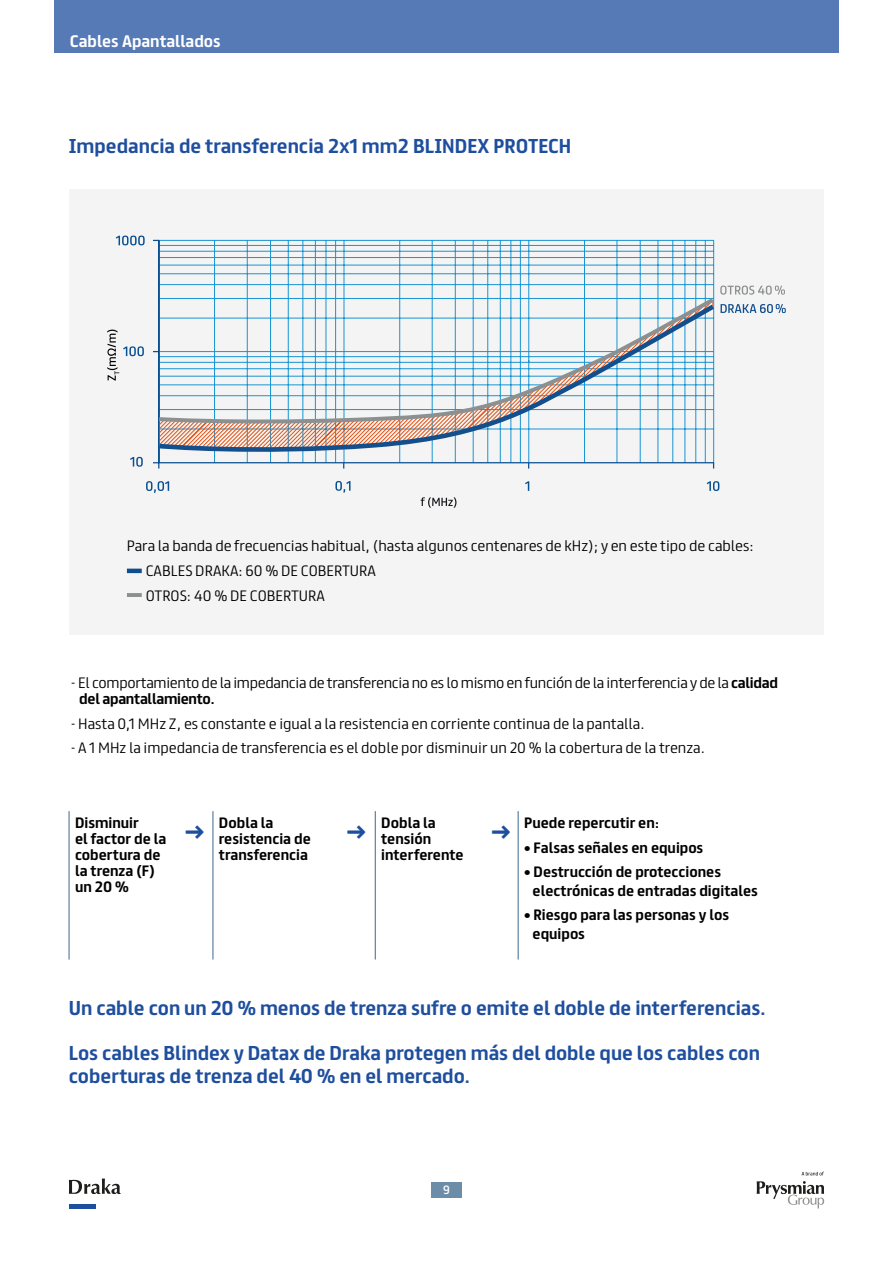
<style>
.page{position:relative;width:893px;height:1263px;background:#fff}
.page>*{position:absolute;margin:0;border:0;box-sizing:border-box;transform-origin:0 0}
.t1{font:700 30px "FS Truman";color:#1e4e9e}
.t2{font:700 18px/22.5px "FS Truman";color:#1e4e9e}
.t3{font:700 15px "FS Truman";color:#fff}
.t4{font:300 13.5px "FS Truman";color:#000}
.t5{font:700 13.5px/16.2px "FS Truman";color:#000}
.t6{font:300 13.5px/16.2px "FS Truman";letter-spacing:-.02em;color:#000}
.t7{font:10.8px "FS Truman";color:#fff}
.s1{font-weight:700}
</style>
<div class="page">
<div style="left:431px;top:1182px;width:31px;height:16px;background:#6c8da8"></div>
<svg style="left:757px;top:1181px;width:67px;height:27px"></svg>
<svg style="left:802px;top:1172px;width:22px;height:3px"></svg>
<svg style="left:69px;top:1178px;width:52px;height:16px"></svg>
<div style="left:69px;top:1204px;width:26px;height:5px;background:#1e4e9e"></div>
<div style="left:69px;top:189px;width:754px;height:446px;background:#f4f4f4"></div>
<hr style="left:127px;top:569px;width:15px;height:4px;background:#0e4e8e">
<hr style="left:127px;top:593px;width:15px;height:4px;background:#8c8f8f">
<hr style="left:69px;top:811px;width:1px;height:148px;background:#3d678e">
<hr style="left:213px;top:811px;width:1px;height:148px;background:#3d678e">
<hr style="left:375px;top:811px;width:1px;height:148px;background:#3d678e">
<hr style="left:518px;top:811px;width:1px;height:148px;background:#3d678e">
<svg style="left:130px;top:457px;width:13px;height:10px"></svg>
<svg style="left:116px;top:236px;width:29px;height:9px"></svg>
<svg style="left:146px;top:481px;width:23px;height:12px"></svg>
<svg style="left:335px;top:481px;width:15px;height:12px"></svg>
<svg style="left:720px;top:304px;width:66px;height:9px"></svg>
<svg style="left:720px;top:286px;width:65px;height:9px"></svg>
<svg style="left:525px;top:481px;width:4px;height:10px"></svg>
<svg style="left:707px;top:481px;width:12px;height:10px"></svg>
<svg style="left:421px;top:497px;width:35px;height:11px"></svg>
<svg style="left:107px;top:330px;width:37px;height:51px"></svg>
<svg style="left:158px;top:239px;width:557px;height:225px"></svg>
<svg style="left:713px;top:462px;width:2px;height:6px"></svg>
<svg style="left:153px;top:462px;width:6px;height:6px"></svg>
<svg style="left:158px;top:296px;width:557px;height:6px"></svg>
<svg style="left:155px;top:302px;width:560px;height:152px"></svg>
<div style="left:54px;top:0;width:784px;height:53px;background:#567ab6"></div>
<p class="t3" style="left:70px;top:29px;width:152px">Cables Apantallados</p>
<p class="t2" style="left:69px;top:133px;width:504px">Impedancia de transferencia 2x1 mm2 BLINDEX PROTECH</p>
<p class="t4" style="left:127px;top:534px;width:628px">Para la banda de frecuencias habitual, (hasta algunos centenares de kHz); y en este tipo de cables:</p>
<p class="t4" style="left:146px;top:559px;width:232px">CABLES DRAKA: 60 % DE COBERTURA</p>
<p class="t4" style="left:146px;top:584px;width:181px">OTROS: 40 % DE COBERTURA</p>
<p class="t6" style="left:79px;top:673px;width:700px;text-indent:-9px">- El comportamiento de la impedancia de transferencia no es lo mismo en función de la interferencia y de la <span class="s1">calidad del apantallamiento.</span></p>
<p class="t4" style="left:71px;top:712px;width:575px">- Hasta 0,1 MHz Z, es constante e igual a la resistencia en corriente continua de la pantalla.</p>
<p class="t4" style="left:71px;top:736px;width:636px">- A 1 MHz la impedancia de transferencia es el doble por disminuir un 20 % la cobertura de la trenza.</p>
<p class="t5" style="left:75px;top:813px;width:65px">Disminuir</p>
<p class="t5" style="left:75px;top:829px;width:93px">el factor de la cobertura de la trenza (F) un 20 %</p>
<p class="t1" style="left:184px;top:803px;width:22px">→</p>
<p class="t5" style="left:219px;top:813px;width:56px">Dobla la</p>
<p class="t5" style="left:219px;top:829px;width:93px">resistencia de transferencia</p>
<p class="t1" style="left:346px;top:803px;width:22px">→</p>
<p class="t5" style="left:381px;top:813px;width:56px">Dobla la</p>
<p class="t5" style="left:381px;top:829px;width:52px">tensión</p>
<p class="t5" style="left:381px;top:845px;width:84px">interferente</p>
<p class="t1" style="left:491px;top:803px;width:22px">→</p>
<p class="t5" style="left:524px;top:813px;width:136px">Puede repercutir en:</p>
<p class="t5" style="left:524px;top:838px;width:181px">• Falsas señales en equipos</p>
<p class="t5" style="left:524px;top:862px;width:198px">• Destrucción de protecciones</p>
<p class="t5" style="left:533px;top:882px;width:227px">electrónicas de entradas digitales</p>
<p class="t5" style="left:524px;top:905px;width:207px">• Riesgo para las personas y los</p>
<p class="t5" style="left:533px;top:925px;width:54px">equipos</p>
<p class="t2" style="left:69px;top:995px;width:698px">Un cable con un 20 % menos de trenza sufre o emite el doble de interferencias.</p>
<p class="t2" style="left:69px;top:1040px;width:693px">Los cables Blindex y Datax de Draka protegen más del doble que los cables con coberturas de trenza del 40 % en el mercado.</p>
<p class="t7" style="left:443px;top:1181px;width:8px">9</p>
</div>
